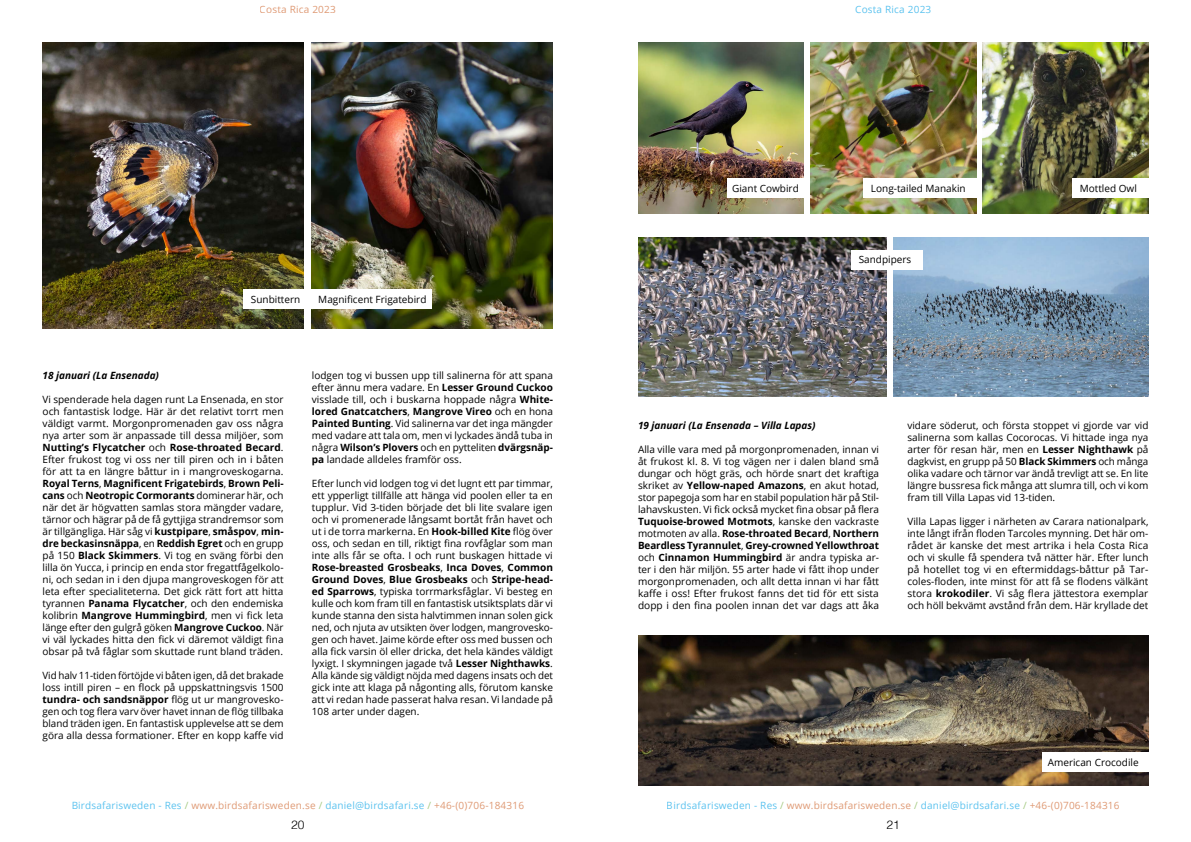
<style>
.page{position:relative;width:1191px;height:842px;background:#fff}
.page>*{position:absolute;margin:0;border:0;box-sizing:border-box;transform-origin:0 0}
.t1{font:300 12px "Helvetica";color:#000}
.t2{font:10px/12px "Open Sans";color:#000;text-align:justify}
.t3{font:10px "Open Sans";letter-spacing:.02em;color:#00a1e6}
.t4{font:italic 700 10px "Open Sans";color:#000}
.t5{font:10px "Open Sans";letter-spacing:.02em;color:#cd6228}
.s1{font-weight:700}
.s2{color:#75ae41}
.s3{color:#cd6228}
</style>
<div class="page">
<img style="left:43px;top:43px;width:260px;height:285px">
<img style="left:312px;top:43px;width:241px;height:285px">
<div style="left:243px;top:289px;width:67px;height:20px;background:#fff"></div>
<div style="left:310px;top:289px;width:122px;height:20px;background:#fff"></div>
<img style="left:639px;top:237px;width:248px;height:160px">
<img style="left:638px;top:43px;width:166px;height:170px">
<img style="left:810px;top:43px;width:166px;height:170px">
<img style="left:982px;top:43px;width:166px;height:170px">
<img style="left:893px;top:237px;width:255px;height:160px">
<img style="left:639px;top:635px;width:509px;height:150px">
<div style="left:851px;top:250px;width:71px;height:19px;background:#fff"></div>
<div style="left:1042px;top:752px;width:110px;height:20px;background:#fff"></div>
<div style="left:727px;top:178px;width:79px;height:20px;background:#fff"></div>
<div style="left:863px;top:178px;width:116px;height:20px;background:#fff"></div>
<div style="left:1072px;top:178px;width:116px;height:20px;background:#fff"></div>
<p class="t5" style="left:260px;top:2px;width:78px">Costa Rica 2023</p>
<p class="t3" style="left:855px;top:3px;width:78px">Costa Rica 2023</p>
<p class="t2" style="left:732px;top:182px;width:68px">Giant Cowbird</p>
<p class="t2" style="left:871px;top:182px;width:96px">Long-tailed Manakin</p>
<p class="t2" style="left:1079px;top:182px;width:59px">Mottled Owl</p>
<p class="t2" style="left:251px;top:293px;width:51px">Sunbittern</p>
<p class="t2" style="left:318px;top:293px;width:110px">Magnificent Frigatebird</p>
<p class="t4" style="left:43px;top:368px;width:118px">18 januari (La Ensenada)</p>
<p class="t2" style="left:43px;top:393px;width:243px">Vi spenderade hela dagen runt La Ensenada, en stor och fantastisk lodge. Här är det relativt torrt men väldigt varmt. Morgonpromenaden gav oss några nya arter som är anpassade till dessa miljöer, som <span class="s1">Nutting’s Flycatcher</span> och <span class="s1">Rose-throated Becard</span>.<br>Efter frukost tog vi oss ner till piren och in i båten för att ta en längre båttur in i mangroveskogarna.<br><span class="s1">Royal Terns</span>, <span class="s1">Magnificent Frigatebirds</span>, <span class="s1">Brown Peli&shy;cans</span> och <span class="s1">Neotropic Cormorants</span> dominerar här, och när det är högvatten samlas stora mängder vadare, tärnor och hägrar på de få gyttjiga strandremsor som är tillgängliga. Här såg vi <span class="s1">kustpipare</span>, <span class="s1">småspov</span>, <span class="s1">min&shy;dre beckasinsnäppa</span>, en <span class="s1">Reddish Egret</span> och en grupp på 150 <span class="s1">Black Skimmers</span>. Vi tog en sväng förbi den lilla ön Yucca, i princip en enda stor fregattfågelkolo&shy;ni, och sedan in i den djupa mangroveskogen för att leta efter specialiteterna. Det gick rätt fort att hitta tyrannen <span class="s1">Panama Flycatcher</span>, och den endemiska kolibrin <span class="s1">Mangrove Hummingbird</span>, men vi fick leta länge efter den gulgrå göken <span class="s1">Mangrove Cuckoo</span>. När vi väl lyckades hitta den fick vi däremot väldigt fina obsar på två fåglar som skuttade runt bland träden.</p>
<p class="t2" style="left:43px;top:669px;width:243px">Vid halv 11-tiden förtöjde vi båten igen, då det brakade loss intill piren – en flock på uppskattningsvis 1500 <span class="s1">tundra- och sandsnäppor</span> flög ut ur mangrovesko&shy;gen och tog flera varv över havet innan de flög tillbaka bland träden igen. En fantastisk upplevelse att se dem göra alla dessa formationer. Efter en kopp kaffe vid</p>
<p class="t2" style="left:312px;top:369px;width:243px">lodgen tog vi bussen upp till salinerna för att spana efter ännu mera vadare. En <span class="s1">Lesser Ground Cuckoo </span>visslade till, och i buskarna hoppade några <span class="s1">White&shy;lored Gnatcatchers</span>, <span class="s1">Mangrove Vireo</span> och en hona <span class="s1">Painted Bunting</span>. Vid salinerna var det inga mängder med vadare att tala om, men vi lyckades ändå tuba in några <span class="s1">Wilson’s Plovers</span> och en pytteliten <span class="s1">dvärgsnäp&shy;pa</span> landade alldeles framför oss.</p>
<p class="t2" style="left:312px;top:477px;width:243px">Efter lunch vid lodgen tog vi det lugnt ett par timmar, ett ypperligt tillfälle att hänga vid poolen eller ta en tupplur. Vid 3-tiden började det bli lite svalare igen och vi promenerade långsamt bortåt från havet och ut i de torra markerna. En <span class="s1">Hook-billed Kite</span> flög över oss, och sedan en till, riktigt fina rovfåglar som man inte alls får se ofta. I och runt buskagen hittade vi <span class="s1">Rose-breasted Grosbeaks</span>, <span class="s1">Inca Doves</span>, <span class="s1">Common Ground Doves</span>, <span class="s1">Blue Grosbeaks</span> och <span class="s1">Stripe-head&shy;ed Sparrows</span>, typiska torrmarksfåglar. Vi besteg en kulle och kom fram till en fantastisk utsiktsplats där vi kunde stanna den sista halvtimmen innan solen gick ned, och njuta av utsikten över lodgen, mangrovesko&shy;gen och havet. Jaime körde efter oss med bussen och alla fick varsin öl eller dricka, det hela kändes väldigt lyxigt. I skymningen jagade två <span class="s1">Lesser Nighthawks</span>.<br>Alla kände sig väldigt nöjda med dagens insats och det gick inte att klaga på någonting alls, förutom kanske att vi redan hade passerat halva resan. Vi landade på 108 arter under dagen.</p>
<p class="t2" style="left:858px;top:253px;width:54px">Sandpipers</p>
<p class="t4" style="left:638px;top:418px;width:179px">19 januari (La Ensenada – Villa Lapas)</p>
<p class="t2" style="left:638px;top:443px;width:243px">Alla ville vara med på morgonpromenaden, innan vi åt frukost kl. 8. Vi tog vägen ner i dalen bland små dungar och högt gräs, och hörde snart det kraftiga skriket av <span class="s1">Yellow-naped Amazons</span>, en akut hotad, stor papegoja som har en stabil population här på Stil&shy;lahavskusten. Vi fick också mycket fina obsar på flera <span class="s1">Tuquoise-browed Motmots</span>, kanske den vackraste motmoten av alla. <span class="s1">Rose-throated Becard</span>, <span class="s1">Northern Beardless Tyrannulet</span>, <span class="s1">Grey-crowned Yellowthroat </span>och <span class="s1">Cinnamon Hummingbird</span> är andra typiska ar&shy;ter i den här miljön. 55 arter hade vi fått ihop under morgonpromenaden, och allt detta innan vi har fått kaffe i oss! Efter frukost fanns det tid för ett sista dopp i den fina poolen innan det var dags att åka</p>
<p class="t2" style="left:907px;top:419px;width:243px">vidare söderut, och första stoppet vi gjorde var vid salinerna som kallas Cocorocas. Vi hittade inga nya arter för resan här, men en <span class="s1">Lesser Nighthawk</span> på dagkvist, en grupp på 50 <span class="s1">Black Skimmers</span> och många olika vadare och tärnor var ändå trevligt att se. En lite längre bussresa fick många att slumra till, och vi kom fram till Villa Lapas vid 13-tiden.</p>
<p class="t2" style="left:907px;top:515px;width:242px">Villa Lapas ligger i närheten av Carara nationalpark, inte långt ifrån floden Tarcoles mynning. Det här om&shy;rådet är kanske det mest artrika i hela Costa Rica och vi skulle få spendera två nätter här. Efter lunch på hotellet tog vi en eftermiddags-båttur på Tar&shy;coles-floden, inte minst för att få se flodens välkänt stora <span class="s1">krokodiler</span>. Vi såg flera jättestora exemplar och höll bekvämt avstånd från dem. Här kryllade det</p>
<p class="t2" style="left:1047px;top:756px;width:92px">American Crocodile</p>
<p class="t3" style="left:71px;top:798px;width:454px">Birdsafarisweden - Res <span class="s2">/</span> <span class="s3">www.birdsafarisweden.se</span> <span class="s2">/</span> daniel@birdsafari.se <span class="s2">/</span> <span class="s3">+46-(0)706-184316</span></p>
<p class="t3" style="left:667px;top:798px;width:454px">Birdsafarisweden - Res <span class="s2">/</span> <span class="s3">www.birdsafarisweden.se</span> <span class="s2">/</span> daniel@birdsafari.se <span class="s2">/</span> <span class="s3">+46-(0)706-184316</span></p>
<p class="t1" style="left:291px;top:815px;width:15px">20</p>
<p class="t1" style="left:886px;top:815px;width:15px">21</p>
</div>
